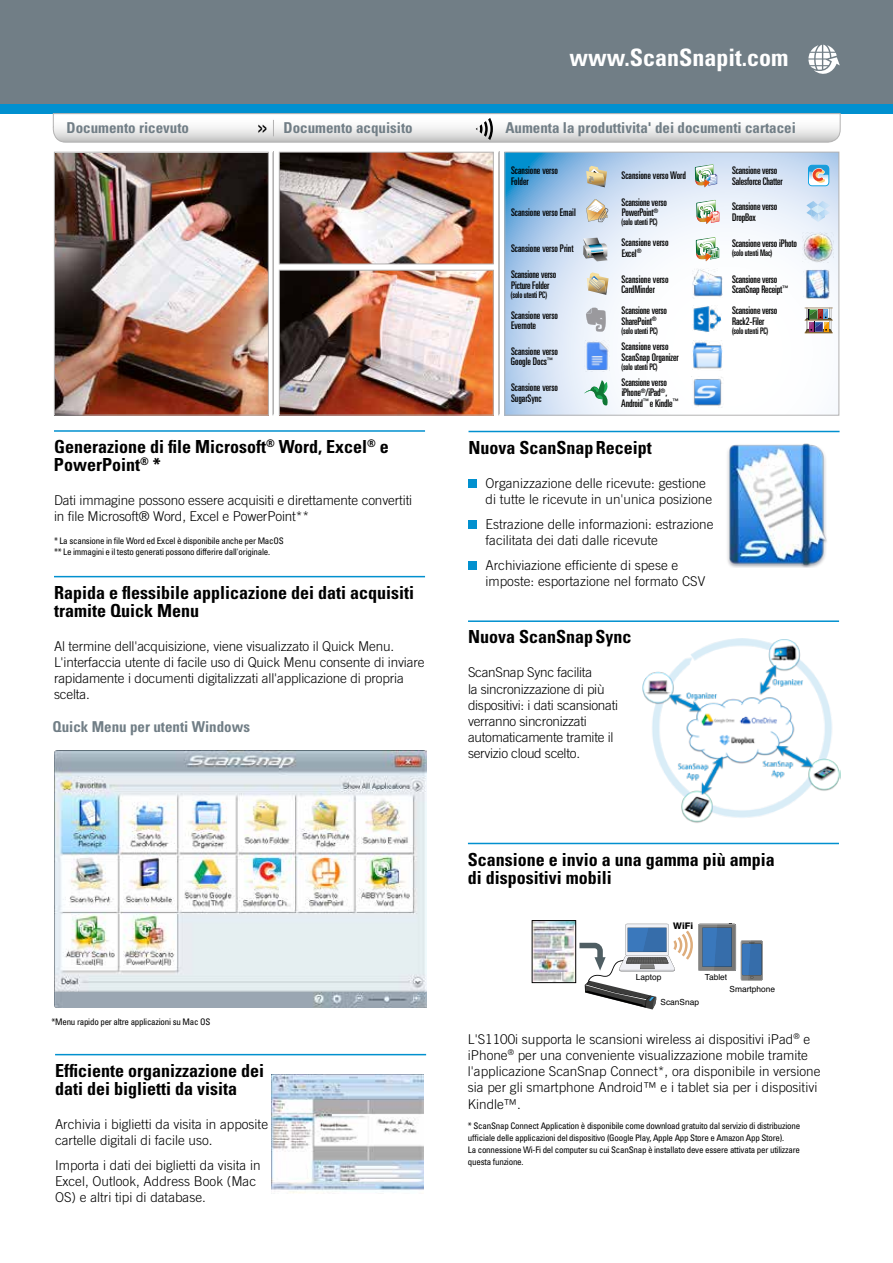
<style>
.page{position:relative;width:893px;height:1263px;background:#fff}
.page>*{position:absolute;margin:0;border:0;box-sizing:border-box;transform-origin:0 0}
.t1{font:700 condensed 24px "Univers";color:#fff}
.t2{font:700 condensed 18px/18px "Univers";color:#000}
.t3{font:700 condensed 15px "Univers";color:#717e86}
.t4{font:300 13.5px/16.2px "Trade Gothic";color:#000}
.t5{font:300 13.5px/16.2px "Trade Gothic";letter-spacing:-.02em;color:#000}
.t6{font:ultra-condensed 10.5px/10.5px "Univers";letter-spacing:-.01em;color:#000}
.t7{font:800 9.15px "Helvetica Neue";color:#000}
.t8{font:condensed 9px/12px "Univers";letter-spacing:-.025em;color:#000}
.t9{font:ultra-condensed 9px "Univers";letter-spacing:-.01em;color:#000}
.t10{font:8.4px "Helvetica";color:#000}
.s1{font-family:"Arial";font-stretch:normal;color:#000}
</style>
<div class="page">
<div style="left:0;top:0;width:893px;height:113px;background:#0190cf"></div>
<div style="left:0;top:0;width:893px;height:104px;background:#717e86"></div>
<hr style="left:273px;top:151px;width:1px;height:263px;background:#b3b2b2">
<hr style="left:499px;top:151px;width:1px;height:263px;background:#b3b2b2">
<svg style="left:808px;top:45px;width:32px;height:29px"></svg>
<img style="left:56px;top:154px;width:211px;height:259px">
<div style="left:54px;top:152px;width:215px;height:263px;border:1px solid #b3b2b2"></div>
<img style="left:281px;top:154px;width:211px;height:108px">
<div style="left:279px;top:152px;width:215px;height:112px;border:1px solid #b3b2b2"></div>
<img style="left:281px;top:272px;width:211px;height:141px">
<div style="left:279px;top:270px;width:215px;height:145px;border:1px solid #b3b2b2"></div>
<svg style="left:53px;top:113px;width:788px;height:30px"></svg>
<svg style="left:506px;top:154px;width:331px;height:260px"></svg>
<div style="left:504px;top:152px;width:335px;height:264px;border:1px solid #b3b2b2"></div>
<hr style="left:273px;top:152px;width:1px;height:263px;background:#b3b2b2">
<hr style="left:498px;top:152px;width:1px;height:263px;background:#b3b2b2">
<svg style="left:586px;top:166px;width:21px;height:21px"></svg>
<svg style="left:695px;top:164px;width:22px;height:23px"></svg>
<svg style="left:808px;top:165px;width:21px;height:21px"></svg>
<svg style="left:586px;top:199px;width:23px;height:23px"></svg>
<svg style="left:696px;top:200px;width:23px;height:24px"></svg>
<svg style="left:806px;top:201px;width:24px;height:21px"></svg>
<svg style="left:583px;top:238px;width:25px;height:23px"></svg>
<svg style="left:696px;top:237px;width:23px;height:24px"></svg>
<img style="left:802px;top:232px;width:31px;height:31px">
<svg style="left:587px;top:272px;width:22px;height:23px"></svg>
<img style="left:692px;top:268px;width:31px;height:31px">
<img style="left:803px;top:269px;width:29px;height:29px">
<svg style="left:586px;top:308px;width:20px;height:24px"></svg>
<img style="left:692px;top:305px;width:30px;height:29px">
<svg style="left:805px;top:308px;width:28px;height:26px"></svg>
<img style="left:584px;top:340px;width:25px;height:32px">
<img style="left:692px;top:341px;width:30px;height:30px">
<svg style="left:584px;top:380px;width:26px;height:26px"></svg>
<img style="left:692px;top:376px;width:31px;height:32px">
<img style="left:271px;top:1075px;width:152px;height:119px">
<hr style="left:54px;top:430px;width:371px;height:2px;background:#0190cf">
<hr style="left:468px;top:843px;width:371px;height:1px;background:#0190cf">
<svg style="left:532px;top:920px;width:231px;height:89px"></svg>
<hr style="left:55px;top:1054px;width:371px;height:1px;background:#0190cf">
<hr style="left:54px;top:576px;width:371px;height:1px;background:#0190cf">
<img style="left:54px;top:750px;width:372px;height:257px">
<hr style="left:468px;top:431px;width:371px;height:1px;background:#0190cf">
<div style="left:468px;top:479px;width:9px;height:9px;background:#0190cf"></div>
<div style="left:468px;top:520px;width:9px;height:9px;background:#0190cf"></div>
<div style="left:468px;top:561px;width:9px;height:8px;background:#0190cf"></div>
<img style="left:727px;top:443px;width:100px;height:124px">
<hr style="left:468px;top:620px;width:371px;height:2px;background:#0190cf">
<img style="left:642px;top:638px;width:198px;height:185px">
<h1 class="t1" style="left:569px;top:43px;width:221px">www.ScanSnapit.com</h1>
<p class="t3" style="left:67px;top:119px;width:124px">Documento ricevuto</p>
<p class="t3" style="left:258px;top:119px;width:156px"><span class="s1">&gt;&gt;</span> Documento acquisito</p>
<p class="t3" style="left:505px;top:119px;width:292px">Aumenta la produttivita' dei documenti cartacei</p>
<p class="t6" style="left:511px;top:165px;width:48px">Scansione verso<br>Folder</p>
<p class="t6" style="left:622px;top:170px;width:66px">Scansione verso Word</p>
<p class="t6" style="left:732px;top:165px;width:52px">Scansione verso<br>Salesforce Chatter</p>
<p class="t6" style="left:511px;top:206px;width:66px">Scansione verso Email</p>
<p class="t6" style="left:622px;top:197px;width:47px">Scansione verso<br>PowerPoint<sup>®</sup></p>
<p class="t9" style="left:621px;top:217px;width:38px">(solo utenti PC)</p>
<p class="t6" style="left:732px;top:201px;width:47px">Scansione verso<br>DropBox</p>
<p class="t6" style="left:511px;top:243px;width:64px">Scansione verso Print</p>
<p class="t6" style="left:622px;top:237px;width:48px">Scansione verso<br>Excel<sup>®</sup></p>
<p class="t6" style="left:732px;top:238px;width:66px">Scansione verso iPhoto</p>
<p class="t9" style="left:732px;top:248px;width:42px">(solo utenti Mac)</p>
<p class="t6" style="left:511px;top:269px;width:47px">Scansione verso<br>Picture Folder</p>
<p class="t9" style="left:511px;top:289px;width:38px">(solo utenti PC)</p>
<p class="t6" style="left:622px;top:274px;width:48px">Scansione verso<br>CardMinder</p>
<p class="t6" style="left:732px;top:274px;width:57px">Scansione verso<br>ScanSnap Receipt<sup>™</sup></p>
<h2 class="t2" style="left:54px;top:437px;width:336px">Generazione di file Microsoft<sup>®</sup> Word, Excel<sup>®</sup> e<br>PowerPoint<sup>®</sup> *</h2>
<p class="t4" style="left:54px;top:492px;width:360px">Dati immagine possono essere acquisiti e direttamente convertiti in file Microsoft® Word, Excel e PowerPoint**</p>
<p class="t8" style="left:54px;top:536px;width:231px;line-height:10.2px">* La scansione in file Word ed Excel è disponibile anche per MacOS ** Le immagini e il testo generati possono differire dall'originale.</p>
<h2 class="t2" style="left:54px;top:583px;width:362px">Rapida e flessibile applicazione dei dati acquisiti tramite Quick Menu</h2>
<p class="t4" style="left:54px;top:638px;width:372px">Al termine dell'acquisizione, viene visualizzato il Quick Menu.<br>L'interfaccia utente di facile uso di Quick Menu consente di inviare rapidamente i documenti digitalizzati all'applicazione di propria scelta.</p>
<p class="t3" style="left:53px;top:718px;width:199px">Quick Menu per utenti Windows</p>
<p class="t8" style="left:51px;top:1016px;width:161px">*Menu rapido per altre applicazioni su Mac OS</p>
<h2 class="t2" style="left:55px;top:1061px;width:211px">Efficiente organizzazione dei dati dei biglietti da visita</h2>
<p class="t4" style="left:55px;top:1116px;width:215px">Archivia i biglietti da visita in apposite cartelle digitali di facile uso.</p>
<p class="t4" style="left:55px;top:1157px;width:207px">Importa i dati dei biglietti da visita in<br>Excel, Outlook, Address Book (Mac<br>OS) e altri tipi di database.</p>
<p class="t6" style="left:511px;top:310px;width:48px">Scansione verso<br>Evernote</p>
<p class="t6" style="left:622px;top:305px;width:47px">Scansione verso<br>SharePoint<sup>®</sup></p>
<p class="t9" style="left:621px;top:325px;width:39px">(solo utenti PC)</p>
<p class="t6" style="left:511px;top:346px;width:49px">Scansione verso<br>Google Docs<sup>™</sup></p>
<p class="t6" style="left:622px;top:341px;width:59px">Scansione verso<br>ScanSnap Organizer</p>
<p class="t9" style="left:621px;top:362px;width:38px">(solo utenti PC)</p>
<p class="t6" style="left:511px;top:382px;width:48px">Scansione verso<br>SugarSync</p>
<p class="t6" style="left:621px;top:377px;width:59px">Scansione verso iPhone<sup>®</sup>/iPad<sup>®</sup>,<br>Android<sup>™</sup> e Kindle<sup>™</sup></p>
<h2 class="t2" style="left:468px;top:438px;width:185px">Nuova ScanSnapReceipt</h2>
<p class="t4" style="left:485px;top:475px;width:228px">Organizzazione delle ricevute: gestione di tutte le ricevute in un'unica posizione</p>
<p class="t4" style="left:485px;top:515px;width:229px">Estrazione delle informazioni: estrazione facilitata dei dati dalle ricevute</p>
<p class="t4" style="left:485px;top:556px;width:221px">Archiviazione efficiente di spese e imposte: esportazione nel formato CSV</p>
<h2 class="t2" style="left:468px;top:627px;width:165px">Nuova ScanSnapSync</h2>
<p class="t5" style="left:468px;top:664px;width:152px">ScanSnap Sync facilita<br>la sincronizzazione di più dispositivi: i dati scansionati verranno sincronizzati automaticamente tramite il servizio cloud scelto.</p>
<p class="t6" style="left:732px;top:305px;width:47px">Scansione verso<br>Rack2-Filer</p>
<p class="t9" style="left:732px;top:325px;width:38px">(solo utenti PC)</p>
<h2 class="t2" style="left:468px;top:850px;width:308px">Scansione e invio a una gamma più ampia di dispositivi mobili</h2>
<p class="t7" style="left:673px;top:920px;width:21px">WiFi</p>
<p class="t10" style="left:636px;top:971px;width:27px">Laptop</p>
<p class="t10" style="left:705px;top:971px;width:24px">Tablet</p>
<p class="t10" style="left:729px;top:982px;width:47px">Smartphone</p>
<p class="t4" style="left:468px;top:1031px;width:354px">L'S1100i supporta le scansioni wireless ai dispositivi iPad<sup>®</sup> e iPhone<sup>®</sup> per una conveniente visualizzazione mobile tramite l'applicazione ScanSnap Connect*, ora disponibile in versione sia per gli smartphone Android™ e i tablet sia per i dispositivi Kindle™.</p>
<p class="t8" style="left:468px;top:1119px;width:334px">* ScanSnap Connect Application è disponibile come download gratuito dal servizio di distribuzione ufficiale delle applicazioni del dispositivo (Google Play, Apple App Store e Amazon App Store).<br>La connessione Wi-Fi del computer su cui ScanSnap è installato deve essere attivata per utilizzare questa funzione.</p>
<p class="t10" style="left:660px;top:995px;width:40px">ScanSnap</p>
</div>
